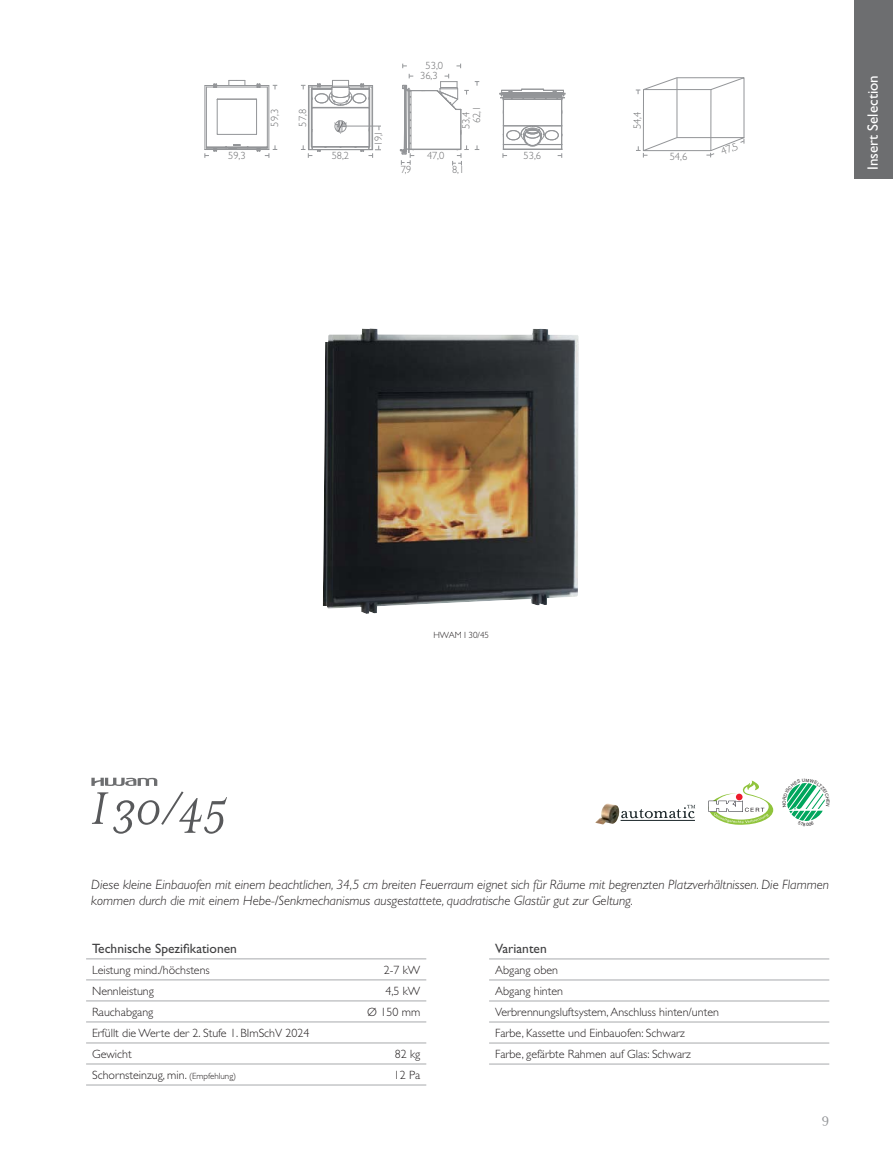
<style>
.page{position:relative;width:893px;height:1149px;background:#fff}
.page>*{position:absolute;margin:0;border:0;box-sizing:border-box;transform-origin:0 0}
.t1{font:italic 52.5px "Mrs Eaves OT";color:#58595b}
.t2{font:15px "Gill Sans";color:#fff}
.t3{font:15px "Mrs Eaves OT";color:#939598}
.t4{font:italic 300 13.5px/16.5px "Gill Sans";color:#231f20}
.t5{font:13.5px "Gill Sans";color:#404041}
.t6{font:300 12px/21px "Gill Sans";color:#231f20}
.t7{font:300 10.5px/10.2px "Gill Sans";color:#6d6e70;text-align:center}
.t8{font:300 9px "Gill Sans";color:#231f20}
.s1{font-size:9px}
</style>
<div class="page">
<svg style="left:636px;top:77px;width:109px;height:80px"></svg>
<svg style="left:205px;top:80px;width:72px;height:78px"></svg>
<svg style="left:301px;top:80px;width:80px;height:78px"></svg>
<svg style="left:456px;top:64px;width:5px;height:4px"></svg>
<svg style="left:402px;top:64px;width:5px;height:4px"></svg>
<svg style="left:500px;top:89px;width:65px;height:69px"></svg>
<svg style="left:475px;top:81px;width:4px;height:5px"></svg>
<svg style="left:475px;top:145px;width:4px;height:5px"></svg>
<svg style="left:400px;top:74px;width:69px;height:91px"></svg>
<svg style="left:91px;top:777px;width:66px;height:8px"></svg>
<img style="left:323px;top:328px;width:256px;height:285px">
<hr style="left:621px;top:819px;width:74px;height:1px;background:#1c272a">
<img style="left:595px;top:803px;width:25px;height:21px">
<svg style="left:621px;top:804px;width:74px;height:14px"></svg>
<svg style="left:708px;top:780px;width:65px;height:44px"></svg>
<div style="left:855px;top:0;width:38px;height:179px;background:#6d6e70"></div>
<hr style="left:489px;top:958px;width:340px;height:1px;background:#a7a9ac">
<hr style="left:489px;top:979px;width:340px;height:1px;background:#a7a9ac">
<hr style="left:489px;top:1000px;width:340px;height:1px;background:#a7a9ac">
<hr style="left:489px;top:1021px;width:340px;height:1px;background:#a7a9ac">
<hr style="left:489px;top:1042px;width:340px;height:1px;background:#a7a9ac">
<hr style="left:489px;top:1063px;width:340px;height:1px;background:#a7a9ac">
<hr style="left:86px;top:958px;width:340px;height:1px;background:#a7a9ac">
<hr style="left:86px;top:979px;width:340px;height:1px;background:#a7a9ac">
<hr style="left:86px;top:1000px;width:340px;height:1px;background:#a7a9ac">
<hr style="left:86px;top:1021px;width:340px;height:1px;background:#a7a9ac">
<hr style="left:86px;top:1042px;width:340px;height:1px;background:#a7a9ac">
<hr style="left:86px;top:1063px;width:340px;height:1px;background:#a7a9ac">
<hr style="left:86px;top:1084px;width:340px;height:1px;background:#a7a9ac">
<svg style="left:787px;top:783px;width:38px;height:38px"></svg>
<p class="t7" style="left:228px;top:152px;width:19px">59,3</p>
<p class="t7" style="left:271px;top:127px;width:19px;rotate:-90deg">59,3</p>
<p class="t7" style="left:299px;top:127px;width:19px;rotate:-90deg">57,8</p>
<p class="t7" style="left:332px;top:152px;width:19px">58,2</p>
<p class="t7" style="left:374px;top:145px;width:17px;rotate:-90deg">19,1</p>
<p class="t7" style="left:420px;top:61px;width:24px">53,0<br>36,3</p>
<p class="t7" style="left:401px;top:165px;width:12px">7,9</p>
<p class="t7" style="left:473px;top:123px;width:19px;rotate:-90deg">62,1</p>
<p class="t7" style="left:462px;top:129px;width:19px;rotate:-90deg">53,4</p>
<p class="t7" style="left:427px;top:152px;width:19px">47,0</p>
<p class="t7" style="left:452px;top:166px;width:14px">8,1</p>
<p class="t7" style="left:524px;top:152px;width:19px">53,6</p>
<p class="t7" style="left:633px;top:129px;width:19px;rotate:-90deg">54,4</p>
<p class="t7" style="left:670px;top:152px;width:19px">54,6</p>
<p class="t7" style="left:720px;top:148px;width:19px;rotate:-21deg">47,5</p>
<p class="t2" style="left:867px;top:170px;width:96px;rotate:-90deg">Insert Selection</p>
<h1 class="t1" style="left:91px;top:790px;width:138px">I 30/45</h1>
<p class="t8" style="left:433px;top:632px;width:57px">HWAM I 30/45</p>
<p class="t4" style="left:91px;top:877px;width:739px">Diese kleine Einbauofen mit einem beachtlichen, 34,5 cm breiten Feuerraum eignet sich für Räume mit begrenzten Platzverhältnissen. Die Flammen kommen durch die mit einem Hebe-/Senkmechanismus ausgestattete, quadratische Glastür gut zur Geltung.</p>
<p class="t5" style="left:92px;top:943px;width:146px">Technische Spezifikationen</p>
<p class="t6" style="left:92px;top:960px;width:119px">Leistung mind./höchstens</p>
<p class="t6" style="left:384px;top:960px;width:38px">2-7 kW</p>
<p class="t6" style="left:92px;top:981px;width:63px">Nennleistung</p>
<p class="t6" style="left:385px;top:981px;width:36px">4,5 kW</p>
<p class="t6" style="left:92px;top:1002px;width:63px">Rauchabgang</p>
<p class="t6" style="left:367px;top:1002px;width:55px">Ø 150 mm</p>
<p class="t6" style="left:92px;top:1023px;width:219px">Erfüllt die Werte der 2. Stufe 1. BImSchV 2024<br>Gewicht</p>
<p class="t5" style="left:495px;top:943px;width:53px">Varianten</p>
<p class="t6" style="left:495px;top:960px;width:225px">Abgang oben<br>Abgang hinten<br>Verbrennungsluftsystem, Anschluss hinten/unten<br>Farbe, Kassette und Einbauofen: Schwarz<br>Farbe, gefärbte Rahmen auf Glas: Schwarz</p>
<p class="t6" style="left:395px;top:1044px;width:27px">82 kg</p>
<p class="t6" style="left:92px;top:1065px;width:146px">Schornsteinzug, min. <span class="s1">(Empfehlung)</span></p>
<p class="t6" style="left:394px;top:1065px;width:28px">12 Pa</p>
<p class="t3" style="left:821px;top:1110px;width:9px">9</p>
</div>
